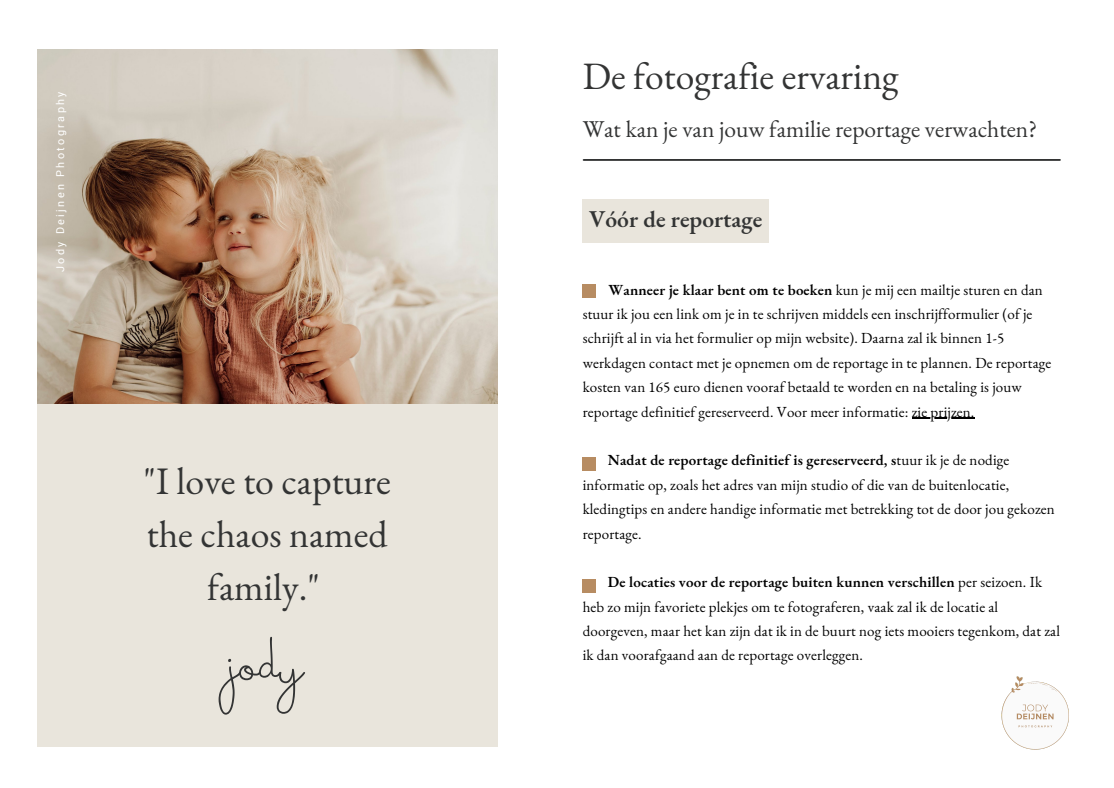
<style>
.page{position:relative;width:1114px;height:788px;background:#fff}
.page>*{position:absolute;margin:0;border:0;box-sizing:border-box;transform-origin:0 0}
.t1{font:53.3px "Bimbo Finetip";color:#333434}
.t2{font:37.85px "EB Garamond";color:#333434}
.t3{font:37.65px "EB Garamond";color:#333434}
.t4{font:23.5px "EB Garamond";color:#333434}
.t5{font:600 23.5px "EB Garamond";color:#333434}
.t6{font:15px/24.4px "EB Garamond";letter-spacing:.01em;color:#000}
.t7{font:10.85px "Roboto";letter-spacing:.22em;color:#fff}
.s1{font-weight:600}
</style>
<div class="page">
<div style="left:37px;top:388px;width:460px;height:358px;background:#e9e5dc"></div>
<img style="left:37px;top:50px;width:461px;height:354px">
<hr style="left:912px;top:417px;width:62px;height:1px;background:#000">
<img style="left:1001px;top:676px;width:68px;height:74px">
<div style="left:583px;top:199px;width:186px;height:44px;background:#e9e5dc"></div>
<hr style="left:583px;top:159px;width:477px;height:2px;background:#333434">
<div style="left:583px;top:284px;width:13px;height:13px;background:#b78c62"></div>
<div style="left:583px;top:457px;width:13px;height:13px;background:#b78c62"></div>
<div style="left:583px;top:579px;width:13px;height:13px;background:#b78c62"></div>
<p class="t7" style="left:54px;top:272px;width:182px;rotate:-90deg">Jody Deijnen Photography</p>
<p class="t2" style="left:144px;top:455px;width:249px">"I love to capture</p>
<p class="t2" style="left:147px;top:508px;width:242px">the chaos named</p>
<p class="t2" style="left:207px;top:561px;width:114px">family."</p>
<p class="t1" style="left:230px;top:629px;width:75px">Jody</p>
<p class="t3" style="left:583px;top:51px;width:317px">De fotografie ervaring</p>
<p class="t4" style="left:583px;top:113px;width:456px">Wat kan je van jouw familie reportage verwachten?</p>
<p class="t5" style="left:589px;top:203px;width:175px">Vóór de reportage</p>
<p class="t6" style="left:583px;top:277px;width:470px;text-indent:26px"><span class="s1">Wanneer je klaar bent om te boeken</span> kun je mij een mailtje sturen en dan stuur ik jou een link om je in te schrijven middels een inschrijfformulier (of je schrijft al in via het formulier op mijn website). Daarna zal ik binnen 1-5 werkdagen contact met je opnemen om de reportage in te plannen. De reportage kosten van 165 euro dienen vooraf betaald te worden en na betaling is jouw reportage definitief gereserveerd. Voor meer informatie: zie prijzen.</p>
<p class="t6" style="left:583px;top:448px;width:473px;text-indent:25px"><span class="s1">Nadat de reportage definitief is gereserveerd, s</span>tuur ik je de nodige informatie op, zoals het adres van mijn studio of die van de buitenlocatie, kledingtips en andere handige informatie met betrekking tot de door jou gekozen reportage.</p>
<p class="t6" style="left:583px;top:569px;width:479px;text-indent:25px"><span class="s1">De locaties voor de reportage buiten kunnen verschillen</span> per seizoen. Ik heb zo mijn favoriete plekjes om te fotograferen, vaak zal ik de locatie al doorgeven, maar het kan zijn dat ik in de buurt nog iets mooiers tegenkom, dat zal ik dan voorafgaand aan de reportage overleggen.</p>
</div>
